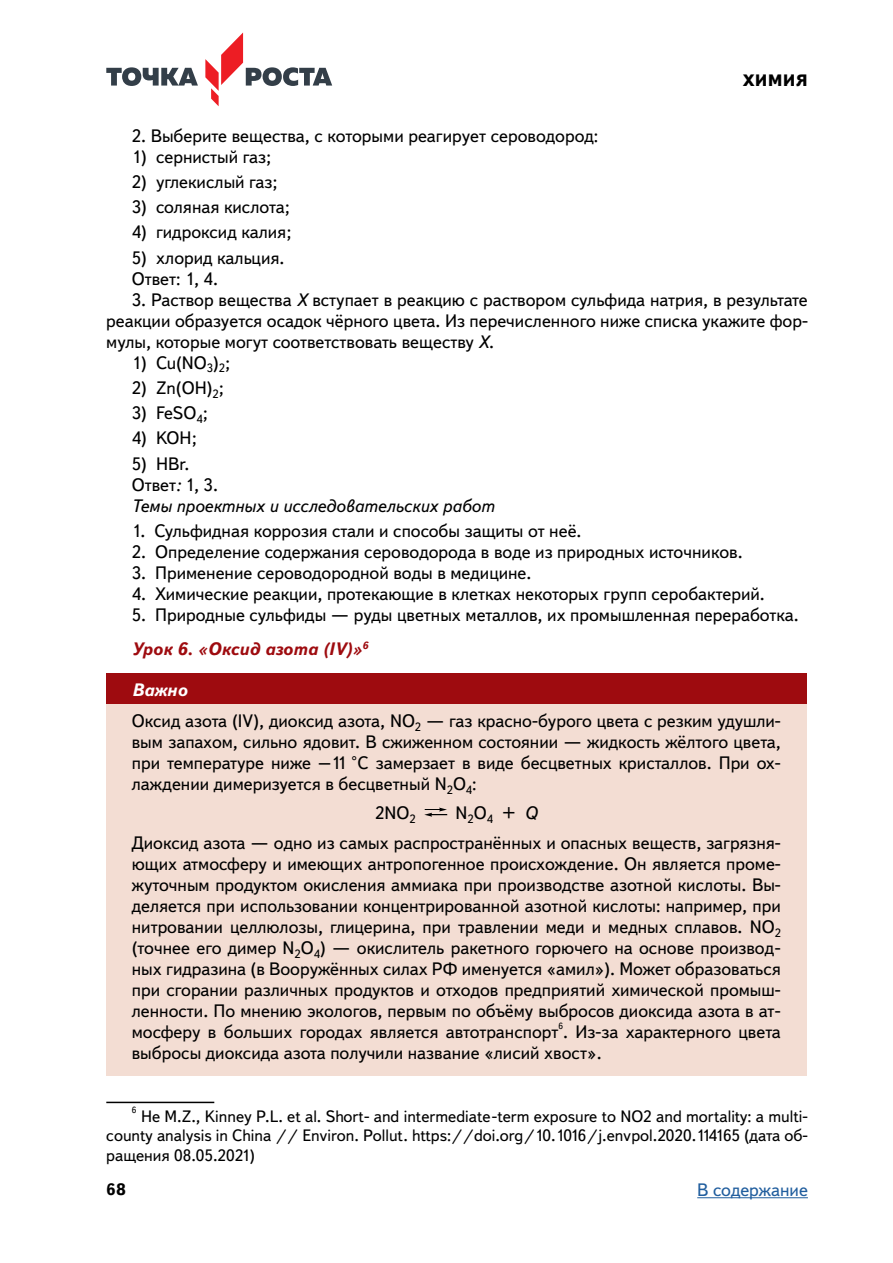
<style>
.page{position:relative;width:893px;height:1263px;background:#fff}
.page>*{position:absolute;margin:0;border:0;box-sizing:border-box;transform-origin:0 0}
.t1{font:18px/21px "Textbook New";color:#000}
.t2{font:italic 18px/21px "Textbook New";color:#000}
.t3{font:18px "Textbook New";color:#215e9e}
.t4{font:16.5px/19.5px "Textbook New";color:#000;text-align:justify}
.t5{font:800 16.5px "Textbook New";letter-spacing:.01em;color:#000}
.t6{font:700 16.5px "Textbook New";color:#000}
.t7{font:9px "Textbook New";color:#000}
.s1{font-style:italic}
.s2{font-style:normal}
.s3{font-weight:700;font-style:italic;color:#9e0b0f}
.s4{font-weight:700;font-style:italic;color:#fff}
</style>
<div class="page">
<svg style="left:106px;top:67px;width:92px;height:19px"></svg>
<svg style="left:205px;top:32px;width:127px;height:74px"></svg>
<hr style="left:697px;top:1197px;width:111px;height:1px;background:#215e9e">
<div style="left:106px;top:673px;width:700px;height:31px;background:#9e0b0f"></div>
<div style="left:106px;top:704px;width:700px;height:372px;background:#f3ddd3"></div>
<svg style="left:424px;top:807px;width:23px;height:10px"></svg>
<hr style="left:106px;top:1102px;width:108px;height:1px;background:#000">
<p class="t5" style="left:743px;top:70px;width:66px">ХИМИЯ</p>
<p class="t1" style="left:132px;top:125px;width:468px">2. Выберите вещества, с которыми реагирует сероводород:</p>
<p class="t1" style="left:132px;top:146px;width:141px">1) сернистый газ;</p>
<p class="t1" style="left:132px;top:171px;width:147px">2) углекислый газ;</p>
<p class="t1" style="left:132px;top:196px;width:159px">3) соляная кислота;</p>
<p class="t1" style="left:132px;top:222px;width:161px">4) гидроксид калия;</p>
<p class="t1" style="left:132px;top:247px;width:152px">5) хлорид кальция.<br>Ответ: 1, 4.</p>
<p class="t1" style="left:106px;top:289px;width:703px;text-align:justify;text-indent:26px">3. Раствор вещества <span class="s1">Х</span> вступает в реакцию с раствором сульфида натрия, в результате реакции образуется осадок чёрного цвета. Из перечисленного ниже списка укажите фор&shy;мулы, которые могут соответствовать веществу <span class="s1">Х</span>.</p>
<p class="t1" style="left:132px;top:352px;width:100px">1) Cu(NO<sub>3</sub>)<sub>2</sub>;</p>
<p class="t1" style="left:132px;top:377px;width:93px">2) Zn(OH)<sub>2</sub>;</p>
<p class="t1" style="left:132px;top:402px;width:77px">3) FeSO<sub>4</sub>;</p>
<p class="t1" style="left:132px;top:428px;width:66px">4) KOH;</p>
<p class="t2" style="left:132px;top:453px;width:364px"><span class="s2">5) HBr.<br>Ответ</span>: <span class="s2">1, 3.<br></span>Темы проектных и исследовательских работ</p>
<p class="t1" style="left:132px;top:520px;width:449px">1. Сульфидная коррозия стали и способы защиты от неё.</p>
<p class="t1" style="left:132px;top:541px;width:610px">2. Определение содержания сероводорода в воде из природных источников.</p>
<p class="t1" style="left:132px;top:562px;width:399px">3. Применение сероводородной воды в медицине.</p>
<p class="t1" style="left:132px;top:583px;width:632px">4. Химические реакции, протекающие в клетках некоторых групп серобактерий.</p>
<p class="t1" style="left:132px;top:598px;width:666px;line-height:33.8px">5. Природные сульфиды — руды цветных металлов, их промышленная переработка.<br><span class="s3">Урок 6. «Оксид азота (IV)»</span><sup>6</sup></p>
<p class="t1" style="left:132px;top:674px;width:651px;line-height:31px"><span class="s4">Важно<br></span>Оксид азота (IV), диоксид азота, NO<sub>2</sub> — газ красно-бурого цвета с резким удушли-</p>
<p class="t1" style="left:132px;top:731px;width:651px;text-align:justify">вым запахом, сильно ядовит. В сжиженном состоянии — жидкость жёлтого цвета, при температуре ниже –11 °С замерзает в виде бесцветных кристаллов. При ох&shy;лаждении димеризуется в бесцветный N<sub>2</sub>O<sub>4</sub>:</p>
<p class="t1" style="left:375px;top:802px;width:42px">2NO<sub>2</sub></p>
<p class="t1" style="left:132px;top:798px;width:651px;line-height:29.5px;text-indent:324px">N<sub>2</sub>O<sub>4</sub> + <span class="s1">Q<br></span>Диоксид азота — одно из самых распространённых и опасных веществ, загрязня-</p>
<p class="t1" style="left:132px;top:853px;width:651px;text-align:justify">ющих атмосферу и имеющих антропогенное происхождение. Он является проме&shy;жуточным продуктом окисления аммиака при производстве азотной кислоты. Вы&shy;деляется при использовании концентрированной азотной кислоты: например, при нитровании целлюлозы, глицерина, при травлении меди и медных сплавов. NO<sub>2 </sub>(точнее его димер N<sub>2</sub>O<sub>4</sub>) — окислитель ракетного горючего на основе производ&shy;ных гидразина (в Вооружённых силах РФ именуется «амил»). Может образоваться при сгорании различных продуктов и отходов предприятий химической промыш&shy;ленности. По мнению экологов, первым по объёму выбросов диоксида азота в ат&shy;мосферу в больших городах является автотранспорт . Из-за характерного цвета</p>
<p class="t7" style="left:558px;top:1020px;width:6px">6</p>
<p class="t1" style="left:132px;top:1042px;width:469px">выбросы диоксида азота получили название «лисий хвост».</p>
<p class="t7" style="left:132px;top:1104px;width:6px">6</p>
<p class="t4" style="left:106px;top:1106px;width:703px;text-indent:35px">He M.Z., Kinney P.L. et al. Short- and intermediate-term exposure to NO2 and mortality: a multi&shy;county analysis in China // Environ. Pollut. https://doi.org/10.1016/j.envpol.2020.114165 (дата об&shy;ращения 08.05.2021)</p>
<p class="t6" style="left:106px;top:1179px;width:21px">68</p>
<p class="t3" style="left:697px;top:1179px;width:112px">В содержание</p>
</div>
